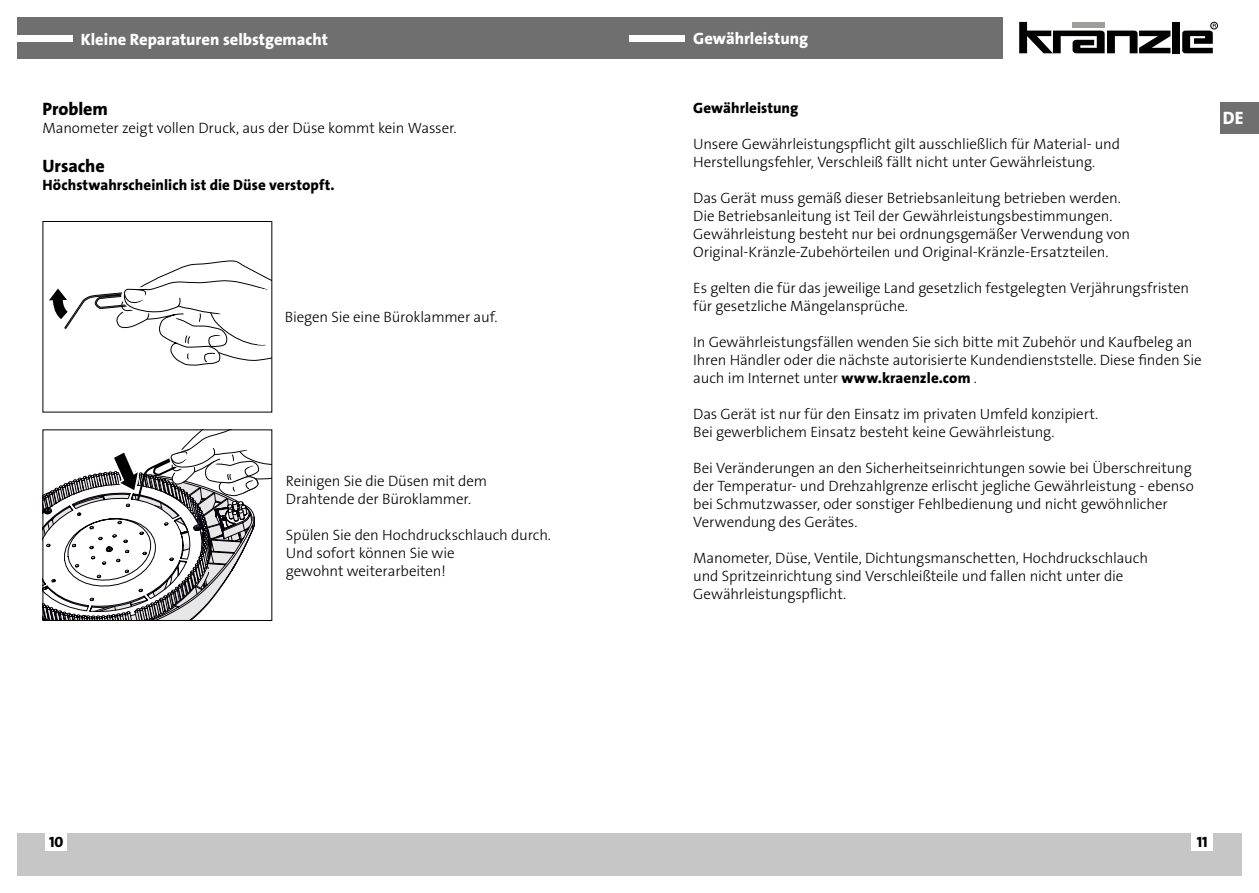
<style>
.page{position:relative;width:1259px;height:893px;background:#fff}
.page>*{position:absolute;margin:0;border:0;box-sizing:border-box;transform-origin:0 0}
.t1{font:18px "The Sans LP8 Ex Bld";color:#000}
.t2{font:18px "The Sans LP8 Ex Bld";color:#fff}
.t3{font:16.5px "The Sans LP8 Ex Bld";color:#fff}
.t4{font:15px/18px "The Sans LP3 Lig";letter-spacing:-.01em;color:#000}
.t5{font:15px "The Sans LP8 Ex Bld";letter-spacing:.005em;color:#000}
.s1{font-family:"The Sans LP8 Ex Bld"}
</style>
<div class="page">
<div style="left:629px;top:833px;width:613px;height:43px;background:#c6c6c6"></div>
<div style="left:17px;top:833px;width:612px;height:43px;background:#c6c6c6"></div>
<div style="left:1191px;top:833px;width:22px;height:18px;background:#fff"></div>
<div style="left:46px;top:833px;width:21px;height:18px;background:#fff"></div>
<div style="left:17px;top:17px;width:985px;height:41px;background:#706f6f"></div>
<div style="left:17px;top:35px;width:55px;height:6px;background:#fff"></div>
<div style="left:629px;top:35px;width:56px;height:6px;background:#fff"></div>
<svg style="left:1019px;top:22px;width:151px;height:31px"></svg>
<div style="left:1172px;top:22px;width:7px;height:31px;background:#000"></div>
<div style="left:1210px;top:22px;width:7px;height:7px;border:1px solid #000;border-radius:50%"></div>
<svg style="left:1182px;top:24px;width:34px;height:29px"></svg>
<div style="left:1220px;top:102px;width:39px;height:31px;background:#706f6f"></div>
<svg style="left:49px;top:260px;width:221px;height:106px"></svg>
<svg style="left:45px;top:431px;width:225px;height:188px"></svg>
<div style="left:43px;top:429px;width:229px;height:192px;border:1px solid #000"></div>
<p class="t3" style="left:81px;top:28px;width:249px">Kleine Reparaturen selbstgemacht</p>
<p class="t3" style="left:693px;top:28px;width:116px">Gewährleistung</p>
<p class="t1" style="left:43px;top:98px;width:67px">Problem</p>
<p class="t4" style="left:43px;top:119px;width:416px">Manometer zeigt vollen Druck, aus der Düse kommt kein Wasser.</p>
<p class="t1" style="left:43px;top:155px;width:64px">Ursache</p>
<p class="t5" style="left:43px;top:176px;width:294px">Höchstwahrscheinlich ist die Düse verstopft.</p>
<p class="t4" style="left:285px;top:308px;width:214px">Biegen Sie eine Büroklammer auf.</p>
<p class="t4" style="left:286px;top:472px;width:203px">Reinigen Sie die Düsen mit dem<br>Drahtende der Büroklammer.</p>
<p class="t4" style="left:286px;top:526px;width:267px">Spülen Sie den Hochdruckschlauch durch.<br>Und sofort können Sie wie<br>gewohnt weiterarbeiten!</p>
<p class="t5" style="left:693px;top:98px;width:107px">Gewährleistung</p>
<p class="t4" style="left:693px;top:135px;width:428px">Unsere Gewährleistungspflicht gilt ausschließlich für Material- und<br>Herstellungsfehler, Verschleiß fällt nicht unter Gewährleistung.</p>
<p class="t4" style="left:693px;top:189px;width:438px">Das Gerät muss gemäß dieser Betriebsanleitung betrieben werden.<br>Die Betriebsanleitung ist Teil der Gewährleistungsbestimmungen.<br>Gewährleistung besteht nur bei ordnungsgemäßer Verwendung von Original-Kränzle-Zubehörteilen und Original-Kränzle-Ersatzteilen.</p>
<p class="t4" style="left:693px;top:279px;width:497px">Es gelten die für das jeweilige Land gesetzlich festgelegten Verjährungsfristen für gesetzliche Mängelansprüche.</p>
<p class="t4" style="left:693px;top:333px;width:510px">In Gewährleistungsfällen wenden Sie sich bitte mit Zubehör und Kaufbeleg an<br>Ihren Händler oder die nächste autorisierte Kundendienststelle. Diese finden Sie auch im Internet unter <span class="s1">www.kraenzle.com</span> .</p>
<p class="t4" style="left:693px;top:405px;width:406px">Das Gerät ist nur für den Einsatz im privaten Umfeld konzipiert.<br>Bei gewerblichem Einsatz besteht keine Gewährleistung.</p>
<p class="t4" style="left:693px;top:459px;width:502px">Bei Veränderungen an den Sicherheitseinrichtungen sowie bei Überschreitung der Temperatur- und Drehzahlgrenze erlischt jegliche Gewährleistung - ebenso bei Schmutzwasser, oder sonstiger Fehlbedienung und nicht gewöhnlicher Verwendung des Gerätes.</p>
<p class="t4" style="left:693px;top:549px;width:456px">Manometer, Düse, Ventile, Dichtungsmanschetten, Hochdruckschlauch und Spritzeinrichtung sind Verschleißteile und fallen nicht unter die<br>Gewährleistungspflicht.</p>
<p class="t2" style="left:1222px;top:107px;width:22px">DE</p>
<p class="t5" style="left:49px;top:832px;width:16px">10</p>
<p class="t5" style="left:1196px;top:832px;width:12px">11</p>
</div>
